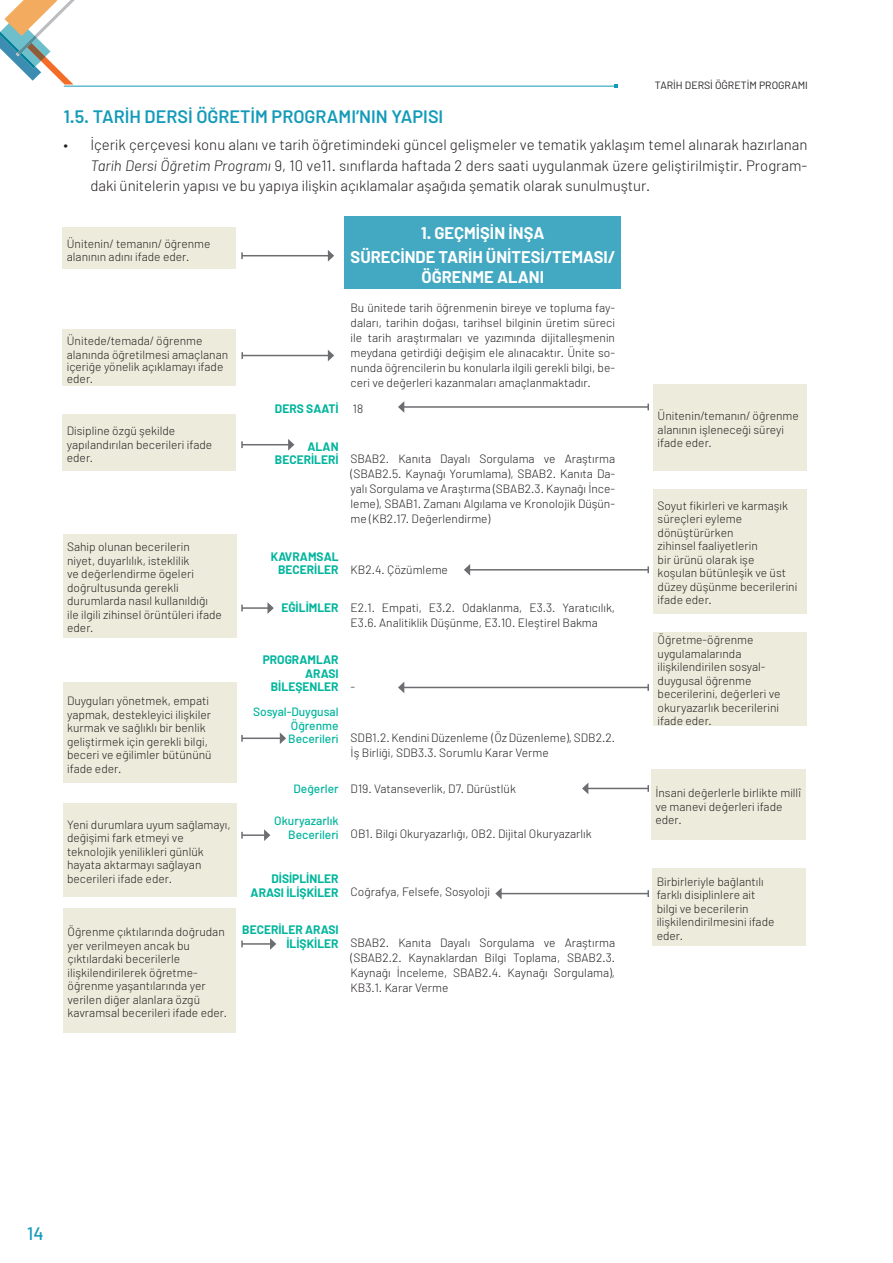
<style>
.page{position:relative;width:893px;height:1263px;background:#fff}
.page>*{position:absolute;margin:0;border:0;box-sizing:border-box;transform-origin:0 0}
.t1{font:600 18px "Barlow";color:#149bb9}
.t2{font:500 18px "Barlow";color:#149bb9}
.t3{font:700 16.5px/24px "Barlow";color:#fff;text-align:center}
.t4{font:300 15px/20.7px "Barlow";color:#231f20;text-align:justify}
.t5{font:300 12px/13.5px "Barlow";color:#231f20}
.t6{font:700 12px/12.8px "Barlow";color:#00b59d}
.t7{font:500 12px/13.5px "Barlow";color:#00b59d;text-align:right}
.t8{font:10.5px "Barlow";color:#231f20}
.s1{font-style:italic}
.s2{font-weight:300;color:#231f20}
.s3{font-weight:700;color:#00b59d}
.s4{font-weight:500;color:#00b59d}
</style>
<div class="page">
<hr style="left:64px;top:86px;width:552px;height:1px;background:#149bb9">
<svg style="left:0;top:0;width:75px;height:85px"></svg>
<div style="left:345px;top:217px;width:276px;height:72px;background:#43a9c2"></div>
<hr style="left:404px;top:406px;width:244px;height:2px;background:#6c6d70">
<svg style="left:398px;top:401px;width:6px;height:12px"></svg>
<svg style="left:647px;top:404px;width:2px;height:6px"></svg>
<hr style="left:242px;top:255px;width:87px;height:1px;background:#6c6d70">
<svg style="left:328px;top:250px;width:6px;height:12px"></svg>
<svg style="left:241px;top:252px;width:2px;height:7px"></svg>
<hr style="left:242px;top:355px;width:87px;height:1px;background:#6c6d70">
<svg style="left:328px;top:350px;width:6px;height:11px"></svg>
<svg style="left:241px;top:352px;width:2px;height:7px"></svg>
<div style="left:63px;top:414px;width:173px;height:57px;background:#edecdc"></div>
<div style="left:63px;top:534px;width:173px;height:103px;background:#edecdc"></div>
<div style="left:63px;top:683px;width:173px;height:100px;background:#edecdc"></div>
<div style="left:63px;top:803px;width:173px;height:93px;background:#edecdc"></div>
<div style="left:63px;top:908px;width:173px;height:125px;background:#edecdc"></div>
<div style="left:63px;top:228px;width:173px;height:41px;background:#edecdc"></div>
<div style="left:63px;top:329px;width:173px;height:57px;background:#edecdc"></div>
<hr style="left:469px;top:569px;width:179px;height:1px;background:#6c6d70">
<svg style="left:464px;top:564px;width:6px;height:12px"></svg>
<svg style="left:647px;top:566px;width:2px;height:7px"></svg>
<hr style="left:242px;top:444px;width:47px;height:1px;background:#6c6d70">
<svg style="left:288px;top:439px;width:6px;height:12px"></svg>
<svg style="left:241px;top:441px;width:2px;height:7px"></svg>
<hr style="left:242px;top:607px;width:26px;height:2px;background:#6c6d70">
<svg style="left:267px;top:602px;width:7px;height:12px"></svg>
<hr style="left:242px;top:737px;width:39px;height:2px;background:#6c6d70">
<svg style="left:280px;top:732px;width:6px;height:12px"></svg>
<svg style="left:241px;top:735px;width:2px;height:7px"></svg>
<hr style="left:242px;top:834px;width:23px;height:2px;background:#6c6d70">
<svg style="left:264px;top:829px;width:6px;height:12px"></svg>
<hr style="left:242px;top:943px;width:29px;height:2px;background:#6c6d70">
<svg style="left:270px;top:938px;width:6px;height:12px"></svg>
<svg style="left:241px;top:940px;width:2px;height:7px"></svg>
<div style="left:653px;top:489px;width:154px;height:125px;background:#edecdc"></div>
<div style="left:651px;top:770px;width:155px;height:70px;background:#edecdc"></div>
<div style="left:653px;top:384px;width:154px;height:87px;background:#edecdc"></div>
<div style="left:652px;top:868px;width:154px;height:78px;background:#edecdc"></div>
<div style="left:653px;top:632px;width:154px;height:93px;background:#edecdc"></div>
<hr style="left:404px;top:687px;width:244px;height:1px;background:#6c6d70">
<svg style="left:398px;top:682px;width:6px;height:11px"></svg>
<svg style="left:647px;top:684px;width:2px;height:7px"></svg>
<hr style="left:588px;top:788px;width:60px;height:1px;background:#6c6d70">
<svg style="left:582px;top:783px;width:6px;height:11px"></svg>
<svg style="left:647px;top:785px;width:2px;height:7px"></svg>
<hr style="left:501px;top:893px;width:147px;height:1px;background:#6c6d70">
<svg style="left:495px;top:888px;width:7px;height:11px"></svg>
<svg style="left:647px;top:890px;width:2px;height:7px"></svg>
<h1 class="t1" style="left:64px;top:105px;width:381px">1.5. TARİH DERSİ ÖĞRETİM PROGRAMI’NIN YAPISI</h1>
<p class="t8" style="left:655px;top:79px;width:154px">TARİH DERSİ ÖĞRETİM PROGRAMI</p>
<p class="t4" style="left:90px;top:134px;width:719px;text-indent:-27px">• İçerik çerçevesi konu alanı ve tarih öğretimindeki güncel gelişmeler ve tematik yaklaşım temel alınarak hazırlanan <span class="s1">Tarih Dersi Öğretim Programı</span> 9, 10 ve11. sınıflarda haftada 2 ders saati uygulanmak üzere geliştirilmiştir. Program&shy;daki ünitelerin yapısı ve bu yapıya ilişkin açıklamalar aşağıda şematik olarak sunulmuştur.</p>
<h2 class="t3" style="left:351px;top:221px;width:266px">1. GEÇMİŞİN İNŞA<br>SÜRECİNDE TARİH ÜNİTESİ/TEMASI/</h2>
<h2 class="t3" style="left:422px;top:265px;width:124px">ÖĞRENME ALANI</h2>
<p class="t5" style="left:351px;top:300px;width:266px;line-height:15px;text-align:justify">Bu ünitede tarih öğrenmenin bireye ve topluma fay&shy;daları, tarihin doğası, tarihsel bilginin üretim süreci ile tarih araştırmaları ve yazımında dijitalleşmenin meydana getirdiği değişim ele alınacaktır. Ünite so&shy;nunda öğrencilerin bu konularla ilgili gerekli bilgi, be&shy;ceri ve değerleri kazanmaları amaçlanmaktadır.</p>
<p class="t6" style="left:275px;top:402px;width:90px">DERS SAATİ <span class="s2">18</span></p>
<p class="t5" style="left:275px;top:439px;width:342px;line-height:12.8px;text-indent:33px"><span class="s3">ALAN<br>BECERİLERİ</span> SBAB2. Kanıta Dayalı Sorgulama ve Araştırma</p>
<p class="t5" style="left:351px;top:466px;width:266px;line-height:15px;text-align:justify">(SBAB2.5. Kaynağı Yorumlama), SBAB2. Kanıta Da&shy;yalı Sorgulama ve Araştırma (SBAB2.3. Kaynağı İnce&shy;leme), SBAB1. Zamanı Algılama ve Kronolojik Düşün&shy;me (KB2.17. Değerlendirme)</p>
<p class="t6" style="left:278px;top:550px;width:171px;text-indent:-7px">KAVRAMSAL<br>BECERİLER <span class="s2">KB2.4. Çözümleme</span></p>
<p class="t5" style="left:351px;top:600px;width:266px;line-height:15px;text-indent:-69px"><span class="s3">EĞİLİMLER</span> E2.1. Empati, E3.2. Odaklanma, E3.3. Yaratıcılık,<br>E3.6. Analitiklik Düşünme, E3.10. Eleştirel Bakma</p>
<p class="t6" style="left:263px;top:653px;width:77px">PROGRAMLAR</p>
<p class="t6" style="left:305px;top:667px;width:35px">ARASI</p>
<p class="t6" style="left:271px;top:680px;width:86px">BİLEŞENLER <span class="s2">-</span></p>
<p class="t7" style="left:253px;top:705px;width:87px">Sosyal-Duygusal<br>Öğrenme</p>
<p class="t5" style="left:288px;top:729px;width:328px;line-height:15px;text-align:center"><span class="s4">Becerileri</span> SDB1.2. Kendini Düzenleme (Öz Düzenleme), SDB2.2.<br>İş Birliği, SDB3.3. Sorumlu Karar Verme</p>
<p class="t5" style="left:294px;top:782px;width:224px"><span class="s4">Değerler</span> D19. Vatanseverlik, D7. Dürüstlük</p>
<p class="t5" style="left:288px;top:814px;width:305px;line-height:12.8px;text-indent:-14px"><span class="s4">Okuryazarlık<br>Becerileri</span> OB1. Bilgi Okuryazarlığı, OB2. Dijital Okuryazarlık</p>
<p class="t5" style="left:251px;top:872px;width:241px;line-height:12.8px;text-indent:21px"><span class="s3">DİSİPLİNLER<br>ARASI İLİŞKİLER</span> Coğrafya, Felsefe, Sosyoloji</p>
<p class="t5" style="left:286px;top:923px;width:330px;line-height:12.8px;text-indent:-44px"><span class="s3">BECERİLER ARASI<br>İLİŞKİLER</span> SBAB2. Kanıta Dayalı Sorgulama ve Araştırma</p>
<p class="t5" style="left:351px;top:950px;width:266px;line-height:15px;text-align:justify">(SBAB2.2. Kaynaklardan Bilgi Toplama, SBAB2.3.<br>Kaynağı İnceleme, SBAB2.4. Kaynağı Sorgulama), KB3.1. Karar Verme</p>
<p class="t5" style="left:67px;top:236px;width:145px">Ünitenin/ temanın/ öğrenme alanının adını ifade eder.</p>
<p class="t5" style="left:67px;top:334px;width:163px">Ünitede/temada/ öğrenme alanında öğretilmesi amaçlanan</p>
<p class="t5" style="left:67px;top:360px;width:158px;line-height:12px">içeriğe yönelik açıklamayı ifade eder.</p>
<p class="t5" style="left:658px;top:409px;width:143px">Ünitenin/temanın/ öğrenme alanının işleneceği süreyi ifade eder.</p>
<p class="t5" style="left:67px;top:424px;width:147px">Disipline özgü şekilde yapılandırılan becerileri ifade eder.</p>
<p class="t5" style="left:658px;top:499px;width:141px">Soyut fikirleri ve karmaşık süreçleri eyleme dönüştürürken<br>zihinsel faaliyetlerin<br>bir ürünü olarak işe<br>koşulan bütünleşik ve üst düzey düşünme becerilerini ifade eder.</p>
<p class="t5" style="left:67px;top:540px;width:156px">Sahip olunan becerilerin<br>niyet, duyarlılık, isteklilik<br>ve değerlendirme ögeleri doğrultusunda gerekli durumlarda nasıl kullanıldığı ile ilgili zihinsel örüntüleri ifade eder.</p>
<p class="t5" style="left:658px;top:633px;width:124px">Öğretme-öğrenme uygulamalarında ilişkilendirilen sosyal&shy;duygusal öğrenme becerilerini, değerleri ve okuryazarlık becerilerini ifade eder.</p>
<p class="t5" style="left:67px;top:694px;width:146px">Duyguları yönetmek, empati yapmak, destekleyici ilişkiler kurmak ve sağlıklı bir benlik geliştirmek için gerekli bilgi, beceri ve eğilimler bütününü ifade eder.</p>
<p class="t5" style="left:655px;top:786px;width:147px">İnsani değerlerle birlikte millî ve manevi değerleri ifade eder.</p>
<p class="t5" style="left:67px;top:817px;width:165px">Yeni durumlara uyum sağlamayı, değişimi fark etmeyi ve teknolojik yenilikleri günlük hayata aktarmayı sağlayan becerileri ifade eder.</p>
<p class="t5" style="left:657px;top:874px;width:119px">Birbirleriyle bağlantılı farklı disiplinlere ait bilgi ve becerilerin ilişkilendirilmesini ifade eder.</p>
<p class="t5" style="left:68px;top:925px;width:161px">Öğrenme çıktılarında doğrudan yer verilmeyen ancak bu çıktılardaki becerilerle ilişkilendirilerek öğretme&shy;öğrenme yaşantılarında yer verilen diğer alanlara özgü kavramsal becerileri ifade eder.</p>
<h1 class="t2" style="left:27px;top:1222px;width:18px">14</h1>
</div>
